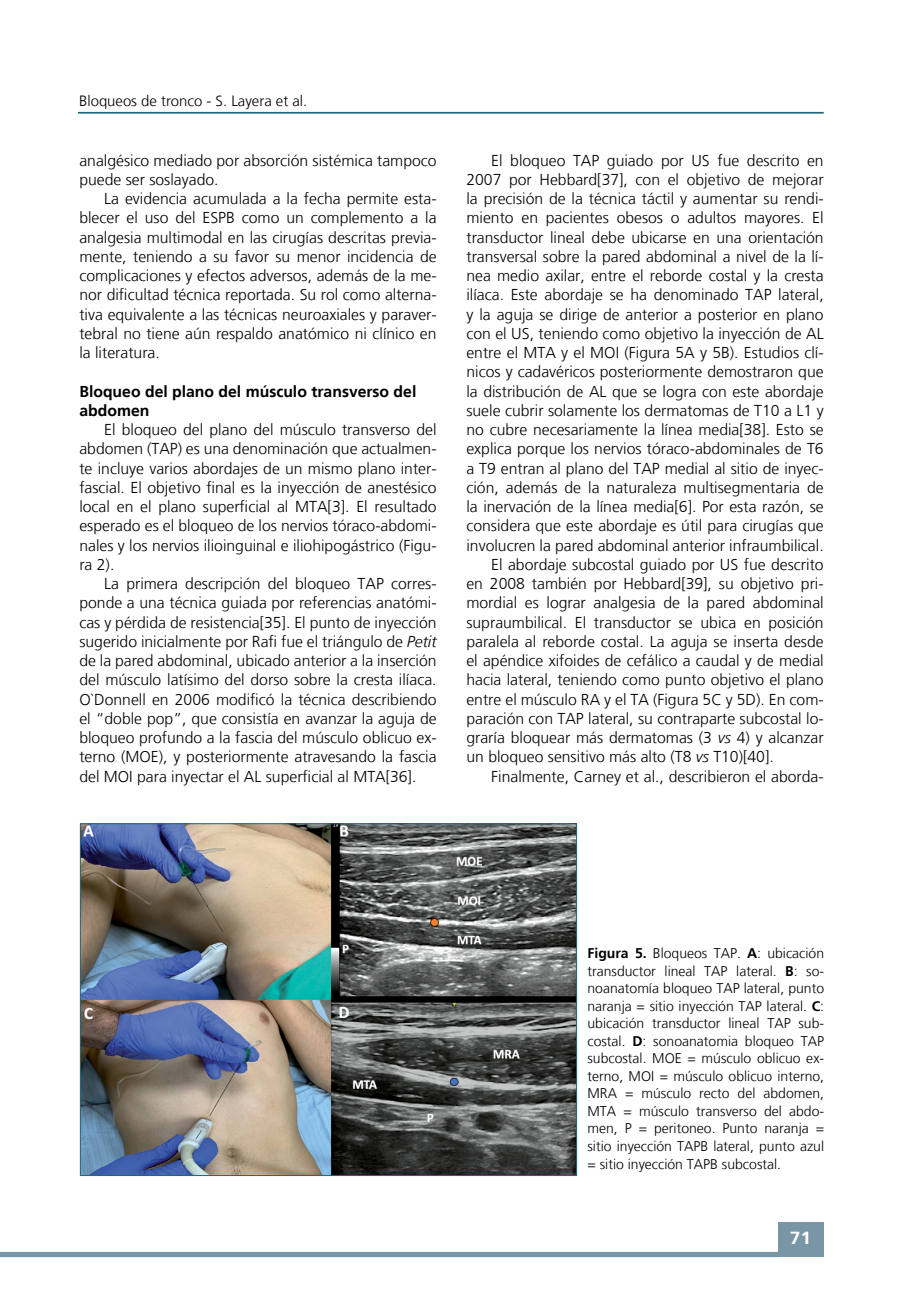
<style>
.page{position:relative;width:918px;height:1315px;background:#fff}
.page>*{position:absolute;margin:0;border:0;box-sizing:border-box;transform-origin:0 0}
.t1{font:700 17.5px "Frutiger LT";color:#fff;scale:1.1 1}
.t2{font:300 15.75px/19.2px "Frutiger LT";color:#000;text-align:justify}
.t3{font:700 15.75px/19.2px "Frutiger LT";color:#000}
.t4{font:300 14.88px "Frutiger LT";color:#000}
.t5{font:300 14px/17.5px "Frutiger LT";color:#000;text-align:justify}
.s1{font-style:italic}
.s2{font-weight:700}
</style>
<div class="page">
<div style="left:778px;top:1222px;width:45px;height:35px;background:#7896a5"></div>
<div style="left:0;top:1251px;width:780px;height:6px;background:#7896a5"></div>
<hr style="left:78px;top:112px;width:745px;height:2px;background:#1f6b7d">
<img style="left:82px;top:825px;width:493px;height:348px">
<p class="t4" style="left:79px;top:93px;width:230px">Bloqueos de tronco - S. Layera et al.</p>
<p class="t2" style="left:79px;top:151px;width:359px">analgésico mediado por absorción sistémica tampoco puede ser soslayado.</p>
<p class="t2" style="left:79px;top:189px;width:359px;text-indent:25px">La evidencia acumulada a la fecha permite esta&shy;blecer el uso del ESPB como un complemento a la analgesia multimodal en las cirugías descritas previa&shy;mente, teniendo a su favor su menor incidencia de complicaciones y efectos adversos, además de la me&shy;nor dificultad técnica reportada. Su rol como alterna&shy;tiva equivalente a las técnicas neuroaxiales y paraver&shy;tebral no tiene aún respaldo anatómico ni clínico en la literatura.</p>
<p class="t3" style="left:79px;top:382px;width:338px">Bloqueo del plano del músculo transverso del abdomen</p>
<p class="t2" style="left:79px;top:420px;width:359px;text-indent:25px">El bloqueo del plano del músculo transverso del abdomen (TAP) es una denominación que actualmen&shy;te incluye varios abordajes de un mismo plano inter&shy;fascial. El objetivo final es la inyección de anestésico local en el plano superficial al MTA[3]. El resultado esperado es el bloqueo de los nervios tóraco-abdomi&shy;nales y los nervios ilioinguinal e iliohipogástrico (Figu&shy;ra 2).</p>
<p class="t2" style="left:79px;top:574px;width:359px;text-indent:25px">La primera descripción del bloqueo TAP corres&shy;ponde a una técnica guiada por referencias anatómi&shy;cas y pérdida de resistencia[35]. El punto de inyección sugerido inicialmente por Rafi fue el triángulo de <span class="s1">Petit </span>de la pared abdominal, ubicado anterior a la inserción del músculo latísimo del dorso sobre la cresta ilíaca.<br>O`Donnell en 2006 modificó la técnica describiendo el “doble pop”, que consistía en avanzar la aguja de bloqueo profundo a la fascia del músculo oblicuo ex&shy;terno (MOE), y posteriormente atravesando la fascia del MOI para inyectar el AL superficial al MTA[36].</p>
<p class="t2" style="left:491px;top:151px;width:334px">El bloqueo TAP guiado por US fue descrito en</p>
<p class="t2" style="left:466px;top:170px;width:359px">2007 por Hebbard[37], con el objetivo de mejorar</p>
<p class="t2" style="left:466px;top:189px;width:359px">la precisión de la técnica táctil y aumentar su rendi-</p>
<p class="t2" style="left:466px;top:208px;width:359px">miento en pacientes obesos o adultos mayores. El</p>
<p class="t2" style="left:466px;top:228px;width:359px">transductor lineal debe ubicarse en una orientación</p>
<p class="t2" style="left:466px;top:247px;width:359px">transversal sobre la pared abdominal a nivel de la lí-</p>
<p class="t2" style="left:466px;top:266px;width:359px">nea medio axilar, entre el reborde costal y la cresta</p>
<p class="t2" style="left:466px;top:285px;width:359px">ilíaca. Este abordaje se ha denominado TAP lateral,</p>
<p class="t2" style="left:466px;top:305px;width:359px">y la aguja se dirige de anterior a posterior en plano</p>
<p class="t2" style="left:466px;top:324px;width:359px">con el US, teniendo como objetivo la inyección de AL</p>
<p class="t2" style="left:466px;top:343px;width:359px">entre el MTA y el MOI (Figura 5A y 5B). Estudios clí-</p>
<p class="t2" style="left:466px;top:362px;width:359px">nicos y cadavéricos posteriormente demostraron que</p>
<p class="t2" style="left:466px;top:382px;width:359px">la distribución de AL que se logra con este abordaje</p>
<p class="t2" style="left:466px;top:401px;width:359px">suele cubrir solamente los dermatomas de T10 a L1 y</p>
<p class="t2" style="left:466px;top:420px;width:359px">no cubre necesariamente la línea media[38]. Esto se</p>
<p class="t2" style="left:466px;top:439px;width:359px">explica porque los nervios tóraco-abdominales de T6</p>
<p class="t2" style="left:466px;top:459px;width:359px">a T9 entran al plano del TAP medial al sitio de inyec-</p>
<p class="t2" style="left:466px;top:478px;width:359px">ción, además de la naturaleza multisegmentaria de</p>
<p class="t2" style="left:466px;top:497px;width:359px">la inervación de la línea media[6]. Por esta razón, se</p>
<p class="t2" style="left:466px;top:516px;width:359px">considera que este abordaje es útil para cirugías que</p>
<p class="t2" style="left:466px;top:536px;width:359px">involucren la pared abdominal anterior infraumbilical.</p>
<p class="t2" style="left:491px;top:555px;width:334px">El abordaje subcostal guiado por US fue descrito</p>
<p class="t2" style="left:466px;top:574px;width:359px">en 2008 también por Hebbard[39], su objetivo pri-</p>
<p class="t2" style="left:466px;top:593px;width:359px">mordial es lograr analgesia de la pared abdominal</p>
<p class="t2" style="left:466px;top:613px;width:359px">supraumbilical. El transductor se ubica en posición</p>
<p class="t2" style="left:466px;top:632px;width:359px">paralela al reborde costal. La aguja se inserta desde</p>
<p class="t2" style="left:466px;top:651px;width:359px">el apéndice xifoides de cefálico a caudal y de medial</p>
<p class="t2" style="left:466px;top:670px;width:359px">hacia lateral, teniendo como punto objetivo el plano</p>
<p class="t2" style="left:466px;top:690px;width:359px">entre el músculo RA y el TA (Figura 5C y 5D). En com-</p>
<p class="t2" style="left:466px;top:709px;width:359px">paración con TAP lateral, su contraparte subcostal lo-</p>
<p class="t2" style="left:466px;top:728px;width:359px">graría bloquear más dermatomas (3 <span class="s1">vs</span> 4) y alcanzar</p>
<p class="t2" style="left:466px;top:747px;width:309px">un bloqueo sensitivo más alto (T8 <span class="s1">vs</span> T10)[40].</p>
<p class="t2" style="left:491px;top:767px;width:334px">Finalmente, Carney et al., describieron el aborda-</p>
<p class="t5" style="left:587px;top:945px;width:238px"><span class="s2">Figura 5.</span> Bloqueos TAP. <span class="s2">A</span>: ubicación transductor lineal TAP lateral. <span class="s2">B</span>: so&shy;noanatomía bloqueo TAP lateral, punto naranja = sitio inyección TAP lateral. <span class="s2">C</span>: ubicación transductor lineal TAP sub&shy;costal. <span class="s2">D</span>: sonoanatomia bloqueo TAP subcostal. MOE = músculo oblicuo ex&shy;terno, MOI = músculo oblicuo interno, MRA = músculo recto del abdomen, MTA = músculo transverso del abdo&shy;men, P = peritoneo. Punto naranja = sitio inyección TAPB lateral, punto azul = sitio inyección TAPB subcostal.</p>
<p class="t1" style="left:790px;top:1227px;width:21px">71</p>
</div>
